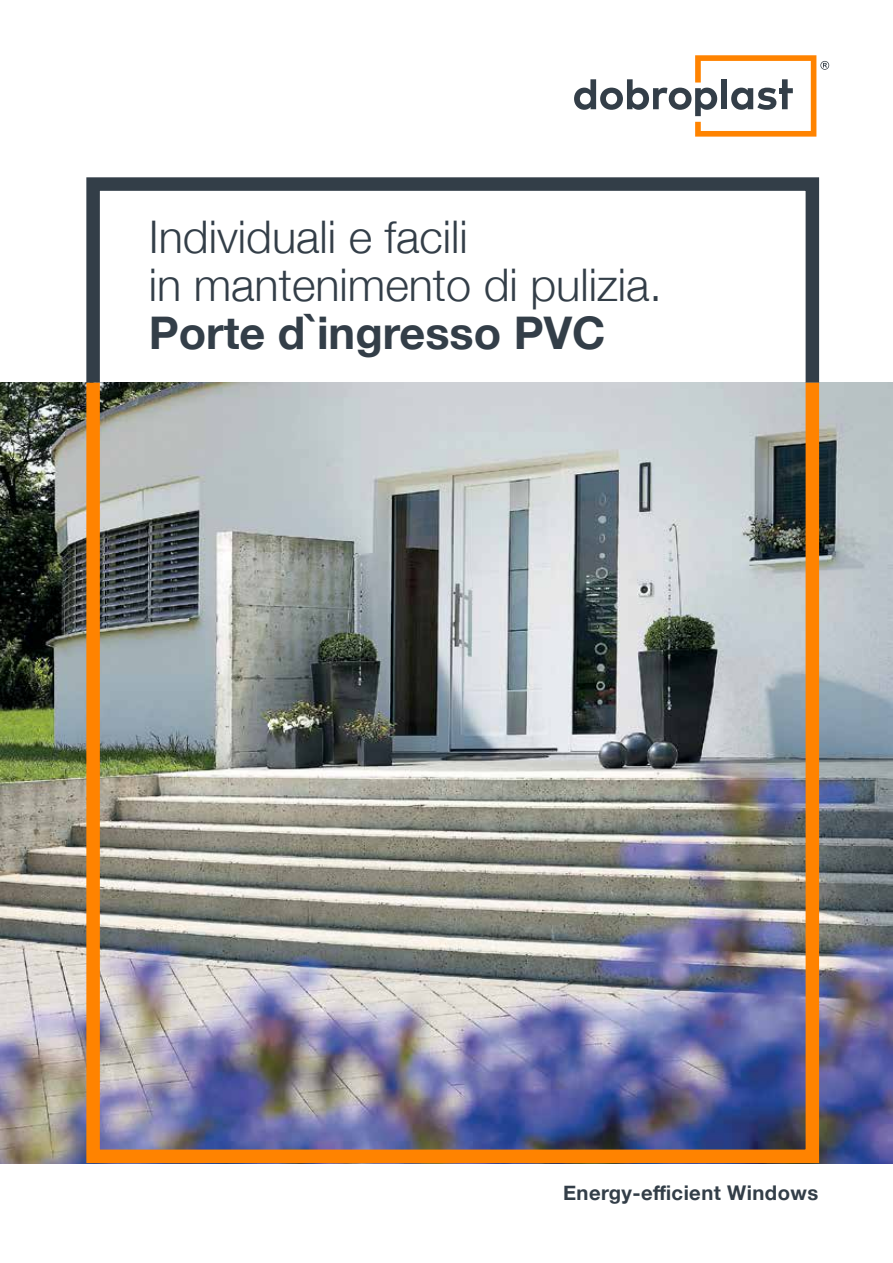
<style>
.page{position:relative;width:893px;height:1263px;background:#fff}
.page>*{position:absolute;margin:0;border:0;box-sizing:border-box;transform-origin:0 0}
.t1{font:300 45px/47.8px "Helvetica Neue";color:#333e48}
.t2{font:700 45px "Helvetica Neue";color:#333e48}
.t3{font:700 20.25px "Helvetica Neue";letter-spacing:.02em;color:#333e48}
</style>
<div class="page">
<img style="left:0;top:383px;width:893px;height:780px">
<svg style="left:574px;top:55px;width:255px;height:82px"></svg>
<svg style="left:86px;top:177px;width:734px;height:192px"></svg>
<img style="left:80px;top:369px;width:746px;height:795px">
<p class="t1" style="left:149px;top:210px;width:515px">Individuali e facili<br>in mantenimento di pulizia.</p>
<p class="t2" style="left:149px;top:297px;width:458px">Porte d`ingresso PVC</p>
<p class="t3" style="left:563px;top:1176px;width:257px">Energy-efficient Windows</p>
</div>
